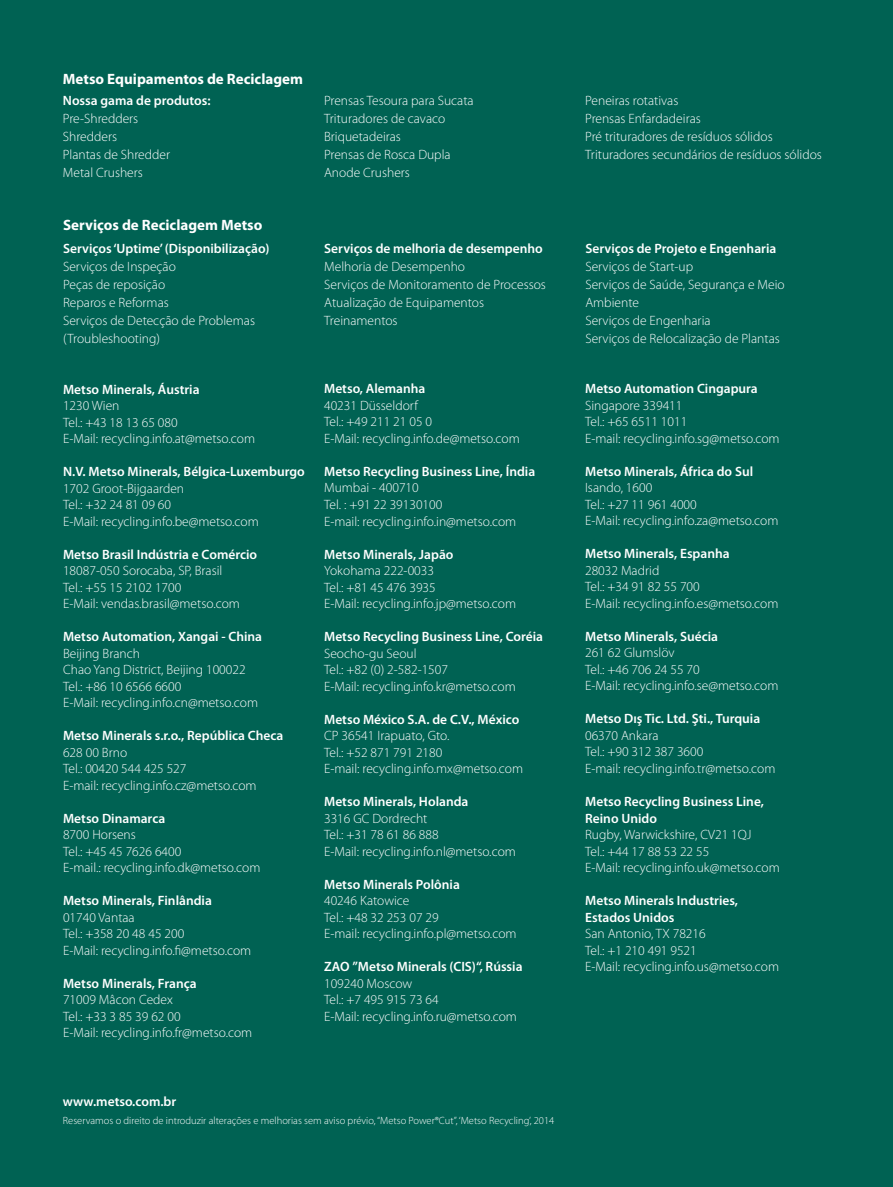
<style>
.page{position:relative;width:893px;height:1187px;background:#fff}
.page>*{position:absolute;margin:0;border:0;box-sizing:border-box;transform-origin:0 0}
.t1{font:700 15px "Myriad Pro";color:#fff}
.t2{font:300 13.5px/16.5px "Myriad Pro";color:#fff}
.t3{font:600 13.5px/16.5px "Myriad Pro";color:#fff}
.t4{font:300 10.5px "Myriad Pro";color:#fff}
</style>
<div class="page">
<div style="left:0;top:0;width:893px;height:1186px;background:#006253"></div>
<p class="t1" style="left:63px;top:69px;width:242px">Metso Equipamentos de Reciclagem</p>
<p class="t3" style="left:63px;top:92px;width:149px">Nossa gama de produtos:</p>
<p class="t2" style="left:63px;top:110px;width:109px;line-height:18px">Pre-Shredders<br>Shredders<br>Plantas de Shredder<br>Metal Crushers</p>
<p class="t1" style="left:63px;top:215px;width:201px">Serviços de Reciclagem Metso</p>
<p class="t3" style="left:63px;top:240px;width:208px">Serviços ‘Uptime’ (Disponibilização)</p>
<p class="t2" style="left:63px;top:258px;width:193px;line-height:18px">Serviços de Inspeção<br>Peças de reposição<br>Reparos e Reformas<br>Serviços de Detecção de Problemas (Troubleshooting)</p>
<p class="t3" style="left:63px;top:380px;width:138px">Metso Minerals, Áustria</p>
<p class="t2" style="left:63px;top:397px;width:194px">1230 Wien<br>Tel.: +43 18 13 65 080<br>E-Mail: recycling.info.at@metso.com</p>
<p class="t3" style="left:63px;top:463px;width:243px">N.V. Metso Minerals, Bélgica-Luxemburgo</p>
<p class="t2" style="left:63px;top:479px;width:197px">1702 Groot-Bijgaarden<br>Tel.: +32 24 81 09 60<br>E-Mail: recycling.info.be@metso.com</p>
<p class="t3" style="left:63px;top:545px;width:196px">Metso Brasil Indústria e Comércio</p>
<p class="t2" style="left:63px;top:562px;width:178px">18087-050 Sorocaba, SP, Brasil<br>Tel.: +55 15 2102 1700<br>E-Mail: vendas.brasil@metso.com</p>
<p class="t3" style="left:63px;top:628px;width:201px">Metso Automation, Xangai - China</p>
<p class="t2" style="left:63px;top:644px;width:196px">Beijing Branch<br>Chao Yang District, Beijing 100022<br>Tel.: +86 10 6566 6600<br>E-Mail: recycling.info.cn@metso.com</p>
<p class="t3" style="left:63px;top:727px;width:222px">Metso Minerals s.r.o., República Checa</p>
<p class="t2" style="left:63px;top:743px;width:195px">628 00 Brno<br>Tel.: 00420 544 425 527<br>E-mail: recycling.info.cz@metso.com</p>
<p class="t3" style="left:63px;top:809px;width:104px">Metso Dinamarca</p>
<p class="t2" style="left:63px;top:826px;width:199px">8700 Horsens<br>Tel.: +45 45 7626 6400<br>E-mail.: recycling.info.dk@metso.com</p>
<p class="t3" style="left:63px;top:892px;width:150px">Metso Minerals, Finlândia</p>
<p class="t2" style="left:63px;top:908px;width:190px">01740 Vantaa<br>Tel.: +358 20 48 45 200<br>E-Mail: recycling.info.fi@metso.com</p>
<p class="t3" style="left:63px;top:974px;width:135px">Metso Minerals, França</p>
<p class="t2" style="left:63px;top:991px;width:191px">71009 Mâcon Cedex<br>Tel.: +33 3 85 39 62 00<br>E-Mail: recycling.info.fr@metso.com</p>
<p class="t2" style="left:324px;top:92px;width:151px;line-height:18px">Prensas Tesoura para Sucata<br>Trituradores de cavaco<br>Briquetadeiras<br>Prensas de Rosca Dupla<br>Anode Crushers</p>
<p class="t2" style="left:585px;top:92px;width:238px;line-height:18px">Peneiras rotativas<br>Prensas Enfardadeiras<br>Pré trituradores de resíduos sólidos<br>Trituradores secundários de resíduos sólidos</p>
<p class="t3" style="left:324px;top:240px;width:220px">Serviços de melhoria de desempenho</p>
<p class="t2" style="left:324px;top:258px;width:223px;line-height:18px">Melhoria de Desempenho<br>Serviços de Monitoramento de Processos<br>Atualização de Equipamentos<br>Treinamentos</p>
<p class="t3" style="left:324px;top:380px;width:103px">Metso, Alemanha</p>
<p class="t2" style="left:324px;top:397px;width:197px">40231 Düsseldorf<br>Tel.: +49 211 21 05 0<br>E-Mail: recycling.info.de@metso.com</p>
<p class="t3" style="left:324px;top:463px;width:213px">Metso Recycling Business Line, Índia</p>
<p class="t2" style="left:324px;top:479px;width:194px">Mumbai - 400710<br>Tel. : +91 22 39130100<br>E-mail: recycling.info.in@metso.com</p>
<p class="t3" style="left:324px;top:545px;width:131px">Metso Minerals, Japão</p>
<p class="t2" style="left:324px;top:562px;width:194px">Yokohama 222-0033<br>Tel.: +81 45 476 3935<br>E-Mail: recycling.info.jp@metso.com</p>
<p class="t3" style="left:324px;top:628px;width:220px">Metso Recycling Business Line, Coréia</p>
<p class="t2" style="left:324px;top:644px;width:193px">Seocho-gu Seoul<br>Tel.: +82 (0) 2-582-1507<br>E-Mail: recycling.info.kr@metso.com</p>
<p class="t3" style="left:324px;top:710px;width:197px">Metso México S.A. de C.V., México</p>
<p class="t2" style="left:324px;top:727px;width:201px">CP 36541 Irapuato, Gto.<br>Tel.: +52 871 791 2180<br>E-mail: recycling.info.mx@metso.com</p>
<p class="t3" style="left:324px;top:793px;width:146px">Metso Minerals, Holanda</p>
<p class="t2" style="left:324px;top:809px;width:193px">3316 GC Dordrecht<br>Tel.: +31 78 61 86 888<br>E-Mail: recycling.info.nl@metso.com</p>
<p class="t3" style="left:324px;top:875px;width:137px">Metso Minerals Polônia</p>
<p class="t2" style="left:324px;top:892px;width:194px">40246 Katowice<br>Tel.: +48 32 253 07 29<br>E-mail: recycling.info.pl@metso.com</p>
<p class="t3" style="left:324px;top:957px;width:200px">ZAO ”Metso Minerals (CIS)“, Rússia</p>
<p class="t2" style="left:324px;top:974px;width:194px">109240 Moscow<br>Tel.: +7 495 915 73 64<br>E-Mail: recycling.info.ru@metso.com</p>
<p class="t3" style="left:585px;top:240px;width:192px">Serviços de Projeto e Engenharia</p>
<p class="t2" style="left:585px;top:258px;width:201px;line-height:18px">Serviços de Start-up<br>Serviços de Saúde, Segurança e Meio<br>Ambiente<br>Serviços de Engenharia<br>Serviços de Relocalização de Plantas</p>
<p class="t3" style="left:585px;top:380px;width:174px">Metso Automation Cingapura</p>
<p class="t2" style="left:585px;top:397px;width:196px">Singapore 339411<br>Tel.: +65 6511 1011<br>E-mail: recycling.info.sg@metso.com</p>
<p class="t3" style="left:585px;top:462px;width:170px">Metso Minerals, África do Sul</p>
<p class="t2" style="left:585px;top:479px;width:195px">Isando, 1600<br>Tel.: +27 11 961 4000<br>E-Mail: recycling.info.za@metso.com</p>
<p class="t3" style="left:585px;top:545px;width:146px">Metso Minerals, Espanha</p>
<p class="t2" style="left:585px;top:562px;width:195px">28032 Madrid<br>Tel.: +34 91 82 55 700<br>E-Mail: recycling.info.es@metso.com</p>
<p class="t3" style="left:585px;top:627px;width:134px">Metso Minerals, Suécia</p>
<p class="t2" style="left:585px;top:644px;width:195px">261 62 Glumslöv<br>Tel.: +46 706 24 55 70<br>E-Mail: recycling.info.se@metso.com</p>
<p class="t3" style="left:585px;top:710px;width:177px">Metso Dış Tic. Ltd. Şti., Turquia</p>
<p class="t2" style="left:585px;top:727px;width:192px">06370 Ankara<br>Tel.: +90 312 387 3600<br>E-mail: recycling.info.tr@metso.com</p>
<p class="t3" style="left:585px;top:792px;width:180px">Metso Recycling Business Line,<br>Reino Unido</p>
<p class="t2" style="left:585px;top:826px;width:196px">Rugby, Warwickshire, CV21 1QJ<br>Tel.: +44 17 88 53 22 55<br>E-Mail: recycling.info.uk@metso.com</p>
<p class="t3" style="left:585px;top:891px;width:154px">Metso Minerals Industries,<br>Estados Unidos</p>
<p class="t2" style="left:585px;top:925px;width:195px">San Antonio, TX 78216<br>Tel.: +1 210 491 9521<br>E-Mail: recycling.info.us@metso.com</p>
<p class="t3" style="left:63px;top:1092px;width:115px">www.metso.com.br</p>
<p class="t4" style="left:63px;top:1113px;width:493px">Reservamos o direito de introduzir alterações e melhorias sem aviso prévio, “Metso Power®Cut”, ‘Metso Recycling’, 2014</p>
</div>
